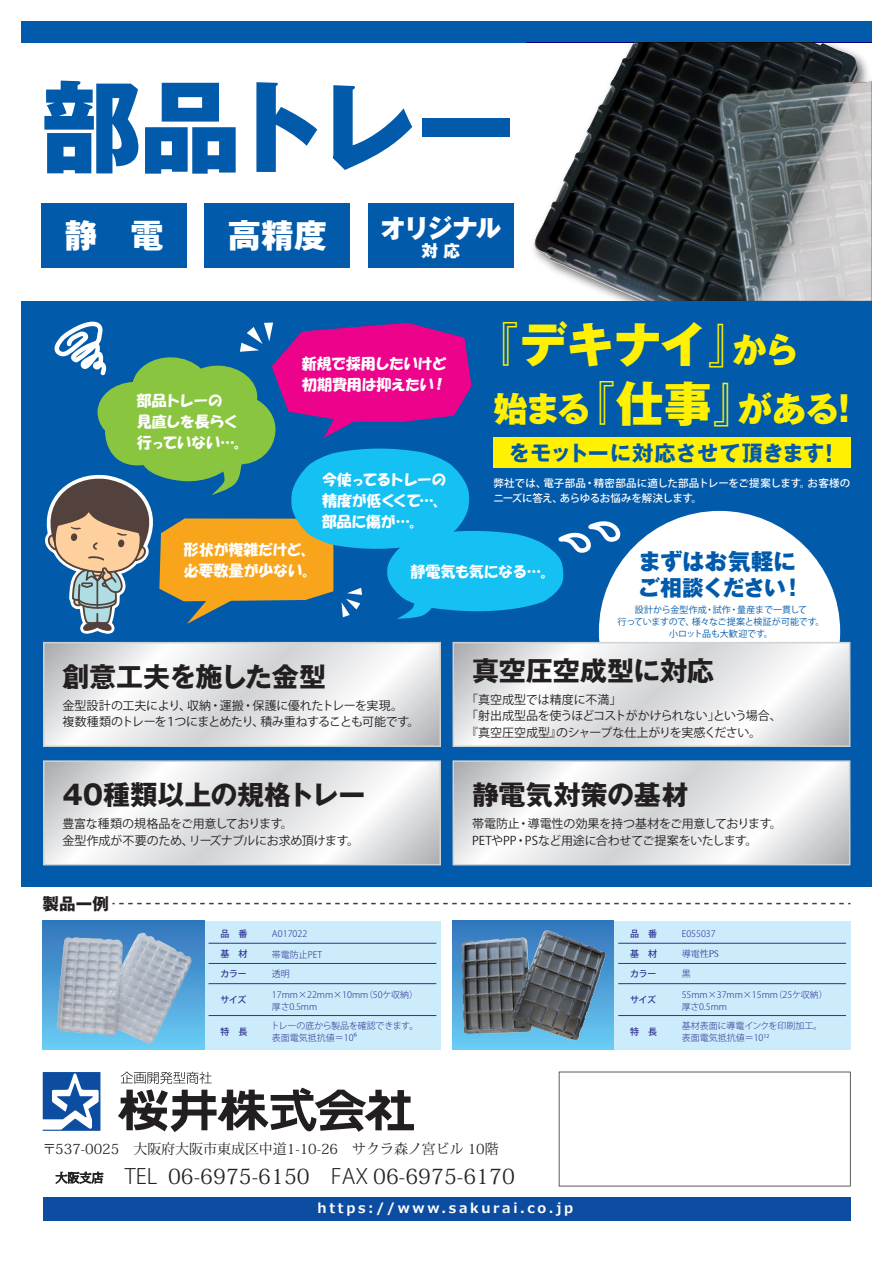
<style>
.page{position:relative;width:893px;height:1263px;background:#fff}
.page>*{position:absolute;margin:0;border:0;box-sizing:border-box;transform-origin:0 0}
.t1{font:800 100.5px "Gothic MB101 Pro";letter-spacing:-.065em;color:#015aaa}
.t2{font:800 48px "Gothic MB101 Pro";color:#fff101}
.t3{font:800 34.5px "Gothic MB101 Pro";letter-spacing:-.05em;color:#fff101}
.t4{font:800 33px "Gothic MB101 Pro";color:#fff}
.t5{font:700 27px "Gothic MB101 Pro";letter-spacing:-.01em;color:#231f20}
.t6{font:800 25.5px "Gothic MB101 Pro";letter-spacing:-.085em;color:#fff}
.t7{font:800 22.5px "Gothic MB101 Pro";letter-spacing:.005em;color:#015aaa}
.t8{font:800 21.75px "Gothic MB101 Pro";letter-spacing:-.05em;color:#015aaa}
.t9{font:21px "Koz Min Pr 6 N";color:#262324}
.t10{font:700 21px "Gothic MB101 Pro";letter-spacing:.015em;color:#015aaa}
.t11{font:700 16.5px "Gothic MB101 Pro";color:#231f20}
.t12{font:800 16.5px "Gothic MB101 Pro";color:#fff}
.t13{font:15px/21px "HG Soei Kakupoptai";letter-spacing:-.035em;color:#fff}
.t14{font:15px/21px "HG Soei Kakupoptai";letter-spacing:-.055em;color:#fff}
.t15{font:15px/21px "HG Soei Kakupoptai";letter-spacing:-.015em;color:#fff}
.t16{font:13.95px "Koz Min Pr 6 N";color:#262324}
.t17{font:700 13.5px "Meiryo";letter-spacing:.2em;color:#fff}
.t18{font:12px/16.5px "Koz Go Pr 6 N";letter-spacing:-.02em;color:#231f20}
.t19{font:500 10.5px/15px "Koz Go Pr 6 N";letter-spacing:-.01em;color:#fff}
.t20{font:300 9px/12px "Koz Go Pr 6 N";color:#2e3092}
.t21{font:9px/12px "Koz Go Pr 6 N";letter-spacing:-.015em;color:#015aaa;text-align:center}
.t22{font:500 9px "Koz Go Pr 6 N";letter-spacing:-.05em;color:#2e3092}
.t23{font:9px "Koz Min Pr 6 N";color:#2e3092}
.s1{font-size:34.5px}
.s2{font-size:48px}
.s3{font-size:22.5px}
.s4{font-family:"Koz Go Pr 6 N";font-weight:300}
.s5{font-size:12px}
</style>
<div class="page">
<div style="left:21px;top:301px;width:851px;height:585px;background:#015aaa"></div>
<div style="left:21px;top:21px;width:851px;height:22px;background:#015aaa"></div>
<div style="left:43px;top:1197px;width:808px;height:23px;background:#0d4da1"></div>
<svg style="left:559px;top:1071px;width:292px;height:115px"></svg>
<svg style="left:43px;top:1072px;width:57px;height:59px"></svg>
<svg style="left:118px;top:1071px;width:296px;height:61px"></svg>
<div style="left:41px;top:203px;width:146px;height:65px;background:#015aaa"></div>
<div style="left:205px;top:203px;width:145px;height:65px;background:#015aaa"></div>
<div style="left:368px;top:203px;width:146px;height:65px;background:#015aaa"></div>
<svg style="left:112px;top:903px;width:738px;height:1px"></svg>
<svg style="left:43px;top:760px;width:398px;height:105px"></svg>
<svg style="left:453px;top:760px;width:397px;height:105px"></svg>
<div style="left:204px;top:921px;width:237px;height:128px;background:#ccecfb"></div>
<hr style="left:209px;top:963px;width:227px;height:1px;background:#2e3092">
<hr style="left:209px;top:983px;width:227px;height:1px;background:#2e3092">
<hr style="left:209px;top:1015px;width:227px;height:1px;background:#2e3092">
<hr style="left:209px;top:943px;width:227px;height:1px;background:#2e3092">
<div style="left:614px;top:921px;width:236px;height:128px;background:#ccecfb"></div>
<hr style="left:618px;top:963px;width:228px;height:1px;background:#2e3092">
<hr style="left:618px;top:983px;width:228px;height:1px;background:#2e3092">
<hr style="left:618px;top:1015px;width:228px;height:1px;background:#2e3092">
<hr style="left:618px;top:943px;width:228px;height:1px;background:#2e3092">
<svg style="left:44px;top:760px;width:117px;height:106px"></svg>
<svg style="left:43px;top:321px;width:807px;height:426px"></svg>
<div style="left:43px;top:921px;width:161px;height:128px;background:linear-gradient(to bottom,#3274ba,#6acaf3)"></div>
<div style="left:452px;top:921px;width:162px;height:128px;background:linear-gradient(to bottom,#3274ba,#6acaf3)"></div>
<img style="left:533px;top:43px;width:339px;height:258px">
<img style="left:56px;top:933px;width:136px;height:112px">
<img style="left:462px;top:930px;width:145px;height:111px">
<h1 class="t1" style="left:40px;top:43px;width:477px">部品トレー</h1>
<h3 class="t4" style="left:65px;top:208px;width:101px">静　電</h3>
<h3 class="t4" style="left:228px;top:208px;width:101px">高精度</h3>
<h3 class="t6" style="left:380px;top:207px;width:122px">オリジナル</h3>
<h3 class="t12" style="left:422px;top:237px;width:40px">対 応</h3>
<p class="t14" style="left:137px;top:390px;width:113px">部品トレーの<br>見直しを長らく行っていない…。</p>
<p class="t13" style="left:302px;top:353px;width:146px">新規で採用したいけど初期費用は抑えたい！</p>
<h2 class="t2" style="left:470px;top:305px;width:330px">『デキナイ』<span class="s1">から</span></h2>
<h3 class="t3" style="left:493px;top:380px;width:369px">始まる<span class="s2">『仕事』</span>がある！</h3>
<h3 class="t10" style="left:509px;top:435px;width:333px">をモットーに対応させて頂きます<span class="s3">！</span></h3>
<p class="t13" style="left:322px;top:469px;width:128px;text-align:justify">今使ってるトレーの精度が低くくて…、部品に傷が…。</p>
<p class="t13" style="left:410px;top:561px;width:146px">静電気も気になる…。</p>
<p class="t19" style="left:493px;top:476px;width:359px">弊社では、電子部品・精密部品に適した部品トレーをご提案します。お客様のニーズに答え、あらゆるお悩みを解決します。</p>
<p class="t15" style="left:184px;top:539px;width:135px">形状が複雑だけど、必要数量が少ない。</p>
<h3 class="t7" style="left:639px;top:543px;width:159px">まずはお気軽に</h3>
<h3 class="t8" style="left:639px;top:569px;width:166px">ご相談ください！</h3>
<p class="t21" style="left:618px;top:604px;width:208px">設計から金型作成・試作・量産まで一貫して<br>行っていますので、様々なご提案と検証が可能です。小ロット品も大歓迎です。</p>
<h3 class="t5" style="left:472px;top:648px;width:243px">真空圧空成型に対応</h3>
<p class="t18" style="left:466px;top:691px;width:317px">「真空成型では精度に不満」<br>「射出成型品を使うほどコストがかけられない」という場合、『真空圧空成型』のシャープな仕上がりを実感ください。</p>
<h3 class="t5" style="left:63px;top:654px;width:265px">創意工夫を施した金型</h3>
<p class="t18" style="left:63px;top:697px;width:358px">金型設計の工夫により、収納・運搬・保護に優れたトレーを実現。<br>複数種類のトレーを１つにまとめたり、積み重ねすることも可能です。</p>
<h3 class="t5" style="left:63px;top:772px;width:304px">40種類以上の規格トレー</h3>
<p class="t18" style="left:63px;top:816px;width:298px">豊富な種類の規格品をご用意しております。<br>金型作成が不要のため、リーズナブルにお求め頂けます。</p>
<h3 class="t11" style="left:43px;top:890px;width:68px">製品一例</h3>
<h3 class="t5" style="left:472px;top:772px;width:218px">静電気対策の基材</h3>
<p class="t18" style="left:472px;top:816px;width:311px">帯電防止・導電性の効果を持つ基材をご用意しております。<br>PETやPP・PSなど用途に合わせてご提案をいたします。</p>
<p class="t22" style="left:221px;top:928px;width:28px">品　番</p>
<p class="t20" style="left:272px;top:928px;width:37px">A017022</p>
<p class="t22" style="left:221px;top:969px;width:28px">カラー</p>
<p class="t20" style="left:272px;top:968px;width:19px">透明</p>
<p class="t22" style="left:221px;top:995px;width:27px">サイズ</p>
<p class="t20" style="left:272px;top:988px;width:148px">17mm×22mm×10mm（50ケ収納）厚さ0.5mm</p>
<p class="t22" style="left:630px;top:928px;width:28px">品　番</p>
<p class="t20" style="left:682px;top:928px;width:36px">E055037</p>
<p class="t22" style="left:630px;top:969px;width:28px">カラー</p>
<p class="t20" style="left:682px;top:968px;width:10px">黒</p>
<p class="t22" style="left:630px;top:995px;width:27px">サイズ</p>
<p class="t20" style="left:682px;top:988px;width:148px">55mm×37mm×15mm（25ケ収納）厚さ0.5mm</p>
<p class="t22" style="left:221px;top:949px;width:28px">基　材</p>
<p class="t20" style="left:272px;top:949px;width:52px">帯電防止PET</p>
<p class="t22" style="left:630px;top:949px;width:28px">基　材</p>
<p class="t23" style="left:682px;top:949px;width:39px">導電性PS</p>
<p class="t22" style="left:221px;top:1027px;width:28px">特　長</p>
<p class="t20" style="left:271px;top:1020px;width:149px">トレーの底から製品を確認できます。表面電気抵抗値＝10⁶</p>
<p class="t16" style="left:42px;top:1140px;width:458px"><span class="s4">〒</span>537-0025 大阪府大阪市東成区中道1-10-26　サクラ森ノ宮ビル 10階</p>
<h3 class="t9" style="left:44px;top:1164px;width:473px"><span class="s5">　大阪支店</span> <span class="s4">TEL</span> 06-6975-6150<span class="s4">　FAX</span> 06-6975-6170</h3>
<p class="t17" style="left:318px;top:1199px;width:257px">https://www.sakurai.co.jp</p>
<p class="t22" style="left:630px;top:1027px;width:28px">特　長</p>
<p class="t20" style="left:682px;top:1020px;width:142px">基材表面に導電インクを印刷加工。表面電気抵抗値＝10<sup>12</sup></p>
</div>
